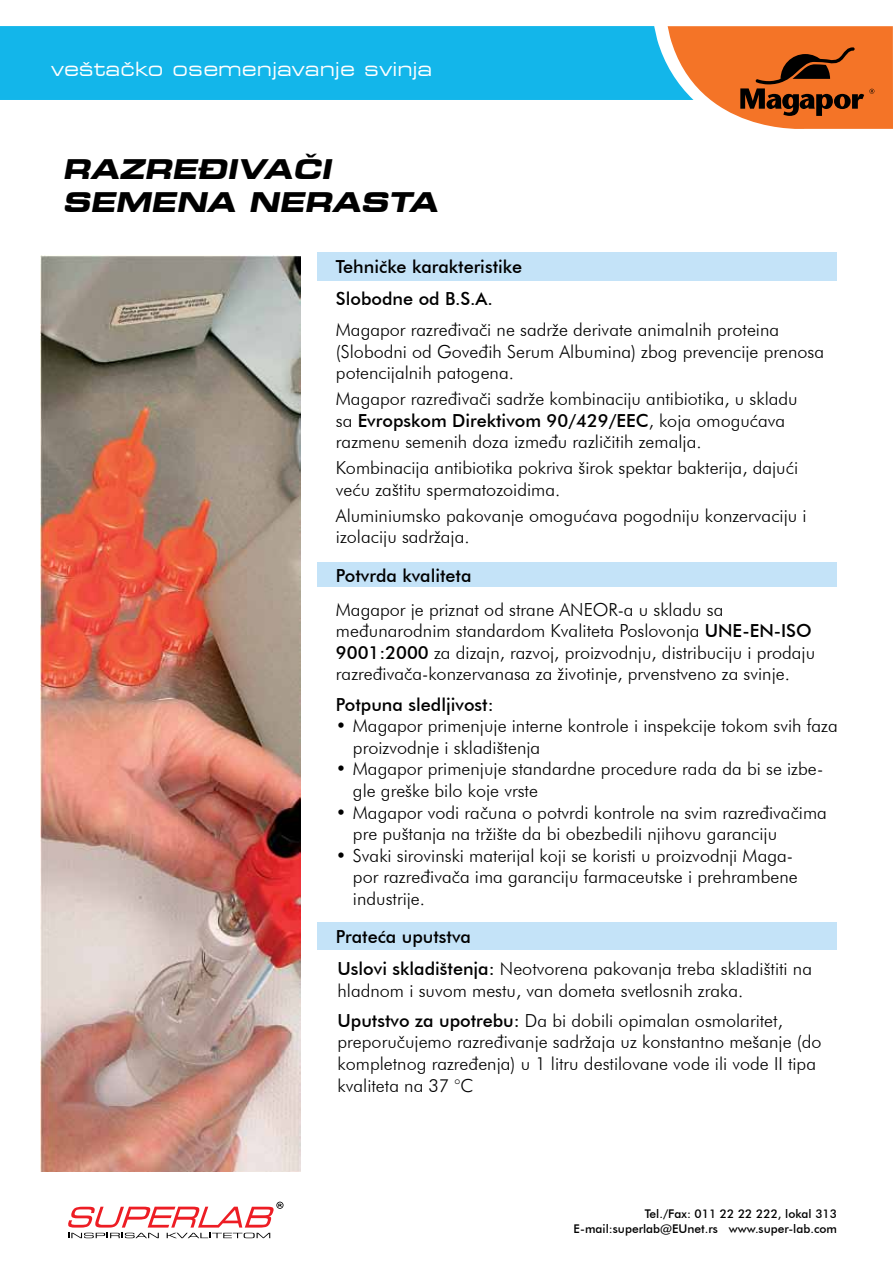
<style>
.page{position:relative;width:893px;height:1263px;background:#fff}
.page>*{position:absolute;margin:0;border:0;box-sizing:border-box;transform-origin:0 0}
.t1{font:italic 700 expanded 27px/32.4px "Square 721 BT";color:#000}
.t2{font:expanded 19.5px "Square 721 BT";color:#fff}
.t3{font:300 18px/21.6px "Futura BT";color:#000}
.t4{font:500 18px "Futura BT";color:#000}
.t5{font:500 12px/15px "Futura BT";color:#000;text-align:right}
.s1{font-weight:500}
</style>
<div class="page">
<div style="left:0;top:26px;width:668px;height:74px;background:#13b6ea"></div>
<svg style="left:668px;top:26px;width:225px;height:103px"></svg>
<div style="left:317px;top:922px;width:519px;height:28px;background:#c4e3f8"></div>
<div style="left:317px;top:562px;width:519px;height:25px;background:#c4e3f8"></div>
<div style="left:317px;top:252px;width:519px;height:29px;background:#c4e3f8"></div>
<img style="left:40px;top:255px;width:261px;height:917px">
<svg style="left:68px;top:1233px;width:91px;height:5px"></svg>
<svg style="left:167px;top:1233px;width:103px;height:5px"></svg>
<svg style="left:68px;top:1202px;width:216px;height:25px"></svg>
<p class="t2" style="left:51px;top:57px;width:383px">veštačko osemenjavanje svinja</p>
<h1 class="t1" style="left:62px;top:153px;width:382px">RAZREĐIVAČI<br>SEMENA NERASTA</h1>
<p class="t4" style="left:336px;top:256px;width:188px">Tehničke karakteristike</p>
<p class="t4" style="left:336px;top:287px;width:158px">Slobodne od B.S.A.</p>
<p class="t3" style="left:336px;top:319px;width:490px">Magapor razređivači ne sadrže derivate animalnih proteina (Slobodni od Goveđih Serum Albumina) zbog prevencije prenosa potencijalnih patogena.</p>
<p class="t3" style="left:336px;top:388px;width:463px">Magapor razređivači sadrže kombinaciju antibiotika, u skladu sa <span class="s1">Evropskom Direktivom 90/429/EEC</span>, koja omogućava razmenu semenih doza između različitih zemalja.</p>
<p class="t3" style="left:336px;top:457px;width:464px">Kombinacija antibiotika pokriva širok spektar bakterija, dajući veću zaštitu spermatozoidima.</p>
<p class="t3" style="left:336px;top:504px;width:472px">Aluminiumsko pakovanje omogućava pogodniju konzervaciju i izolaciju sadržaja.</p>
<p class="t4" style="left:336px;top:564px;width:137px">Potvrda kvaliteta</p>
<p class="t3" style="left:336px;top:598px;width:481px">Magapor je priznat od strane ANEOR-a u skladu sa međunarodnim standardom Kvaliteta Poslovonja <span class="s1">UNE-EN-ISO 9001:2000</span> za dizajn, razvoj, proizvodnju, distribuciju i prodaju razređivača-konzervanasa za životinje, prvenstveno za svinje.</p>
<p class="t4" style="left:336px;top:693px;width:159px">Potpuna sledljivost:</p>
<p class="t3" style="left:353px;top:715px;width:486px;text-indent:-17px">• Magapor primenjuje interne kontrole i inspekcije tokom svih faza proizvodnje i skladištenja</p>
<p class="t3" style="left:353px;top:758px;width:472px;text-indent:-17px">• Magapor primenjuje standardne procedure rada da bi se izbe&shy;gle greške bilo koje vrste</p>
<p class="t3" style="left:353px;top:801px;width:476px;text-indent:-17px">• Magapor vodi računa o potvrdi kontrole na svim razređivačima pre puštanja na tržište da bi obezbedili njihovu garanciju</p>
<p class="t3" style="left:353px;top:844px;width:446px;text-indent:-17px">• Svaki sirovinski materijal koji se koristi u proizvodnji Maga&shy;por razređivača ima garanciju farmaceutske i prehrambene industrije.</p>
<p class="t4" style="left:336px;top:925px;width:137px">Prateća uputstva</p>
<p class="t3" style="left:338px;top:958px;width:476px"><span class="s1">Uslovi skladištenja:</span> Neotvorena pakovanja treba skladištiti na hladnom i suvom mestu, van dometa svetlosnih zraka.</p>
<p class="t3" style="left:338px;top:1009px;width:485px"><span class="s1">Uputstvo za upotrebu:</span> Da bi dobili opimalan osmolaritet, preporučujemo razređivanje sadržaja uz konstantno mešanje (do kompletnog razređenja) u 1 litru destilovane vode ili vode II tipa kvaliteta na 37 °C</p>
<p class="t5" style="left:574px;top:1206px;width:265px">Tel./Fax: 011 22 22 222, lokal 313<br>E-mail:superlab@EUnet.rs www.super-lab.com</p>
</div>
